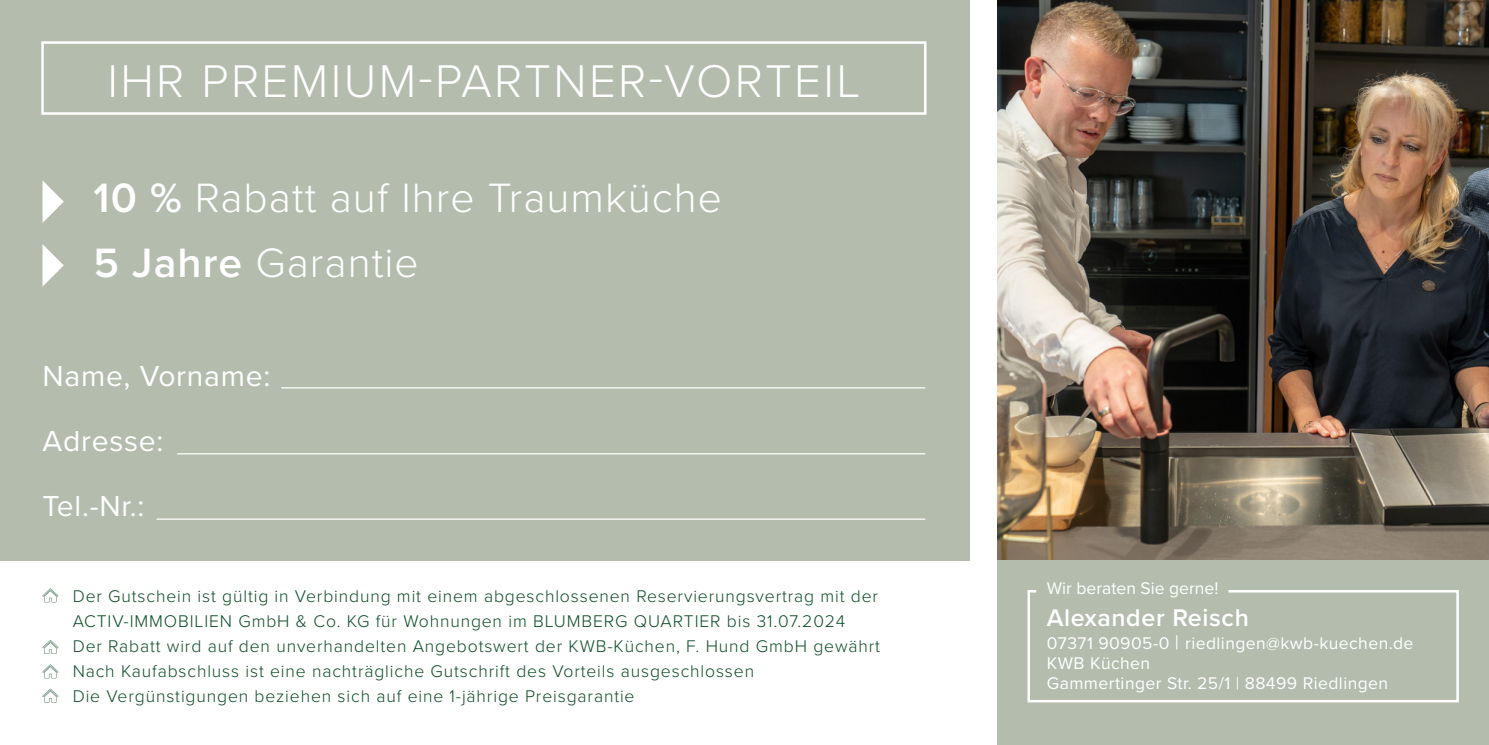
<style>
.page{position:relative;width:1489px;height:745px;background:#fff}
.page>*{position:absolute;margin:0;border:0;box-sizing:border-box;transform-origin:0 0}
.t1{font:300 47.5px "Proxima Nova";letter-spacing:.05em;color:#fff}
.t2{font:300 42.5px "Proxima Nova";letter-spacing:.025em;color:#fff}
.t3{font:30px "Proxima Nova";letter-spacing:.025em;color:#fff}
.t4{font:600 25px "Proxima Nova";letter-spacing:.025em;color:#fff}
.t5{font:300 17.5px/25px "Proxima Nova";letter-spacing:.05em;color:#0c4c25}
.t6{font:17.5px/20px "Proxima Nova";letter-spacing:.025em;color:#fff}
.t7{font:17.5px "Proxima Nova";color:#fff}
.s1{font-weight:600}
.s2{font-size:20px}
</style>
<div class="page">
<img style="left:997px;top:0;width:491px;height:560px">
<div style="left:0;top:0;width:969px;height:560px;background:#b3bcad"></div>
<div style="left:997px;top:560px;width:491px;height:184px;background:#b3bcad"></div>
<svg style="left:43px;top:181px;width:21px;height:41px"></svg>
<svg style="left:43px;top:245px;width:21px;height:41px"></svg>
<div style="left:41px;top:41px;width:885px;height:74px;border:2px solid #fff"></div>
<svg style="left:1027px;top:590px;width:432px;height:113px"></svg>
<hr style="left:281px;top:387px;width:644px;height:1px;background:#fff">
<hr style="left:177px;top:453px;width:748px;height:1px;background:#fff">
<hr style="left:156px;top:518px;width:769px;height:1px;background:#fff">
<svg style="left:42px;top:588px;width:16px;height:14px"></svg>
<svg style="left:42px;top:640px;width:16px;height:13px"></svg>
<svg style="left:42px;top:664px;width:16px;height:13px"></svg>
<svg style="left:42px;top:688px;width:16px;height:14px"></svg>
<p class="t1" style="left:107px;top:45px;width:754px">IHR PREMIUM-PARTNER-VORTEIL</p>
<p class="t2" style="left:94px;top:166px;width:630px"><span class="s1">10 %</span> Rabatt auf Ihre Traumküche</p>
<p class="t2" style="left:94px;top:231px;width:326px"><span class="s1">5 Jahre</span> Garantie</p>
<p class="t3" style="left:43px;top:353px;width:229px">Name, Vorname:</p>
<p class="t3" style="left:43px;top:418px;width:122px">Adresse:</p>
<p class="t3" style="left:43px;top:483px;width:103px">Tel.-Nr.:</p>
<p class="t5" style="left:73px;top:582px;width:807px">Der Gutschein ist gültig in Verbindung mit einem abgeschlossenen Reservierungsvertrag mit der<br>ACTIV-IMMOBILIEN GmbH &amp; Co. KG für Wohnungen im BLUMBERG QUARTIER bis 31.07.2024</p>
<p class="t5" style="left:73px;top:632px;width:808px">Der Rabatt wird auf den unverhandelten Angebotswert der KWB-Küchen, F. Hund GmbH gewährt</p>
<p class="t5" style="left:73px;top:657px;width:683px">Nach Kaufabschluss ist eine nachträgliche Gutschrift des Vorteils ausgeschlossen</p>
<p class="t5" style="left:73px;top:682px;width:563px">Die Vergünstigungen beziehen sich auf eine 1-jährige Preisgarantie</p>
<p class="t7" style="left:1046px;top:575px;width:173px">Wir beraten Sie gerne!</p>
<p class="t4" style="left:1046px;top:599px;width:204px">Alexander Reisch</p>
<p class="t6" style="left:1046px;top:632px;width:368px">07371 90905-0 <span class="s2">|</span> riedlingen@kwb-kuechen.de</p>
<p class="t6" style="left:1046px;top:652px;width:343px">KWB Küchen<br>Gammertinger Str. 25/1 | 88499 Riedlingen</p>
</div>
